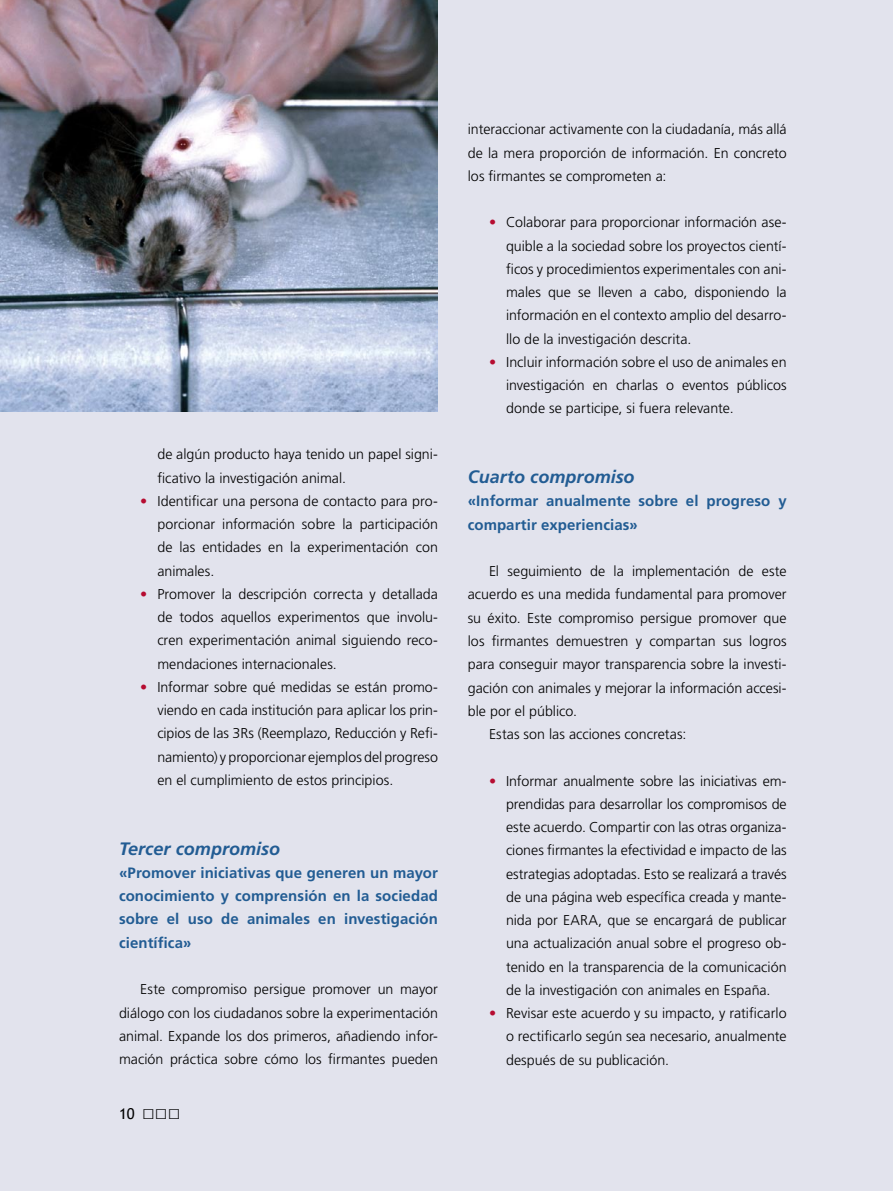
<style>
.page{position:relative;width:893px;height:1191px;background:#e2e3ed}
.page>*{position:absolute;margin:0;border:0;box-sizing:border-box;transform-origin:0 0}
.t1{font:21px "Trebuchet MS";color:#000}
.t2{font:italic 700 18px "Frutiger";color:#225c93}
.t3{font:700 15px/23.2px "Frutiger";letter-spacing:.005em;color:#225c93;text-align:justify}
.t4{font:300 14.25px/23.2px "Frutiger";color:#000;text-align:justify}
.s1{color:#b60c31}
.s2{font-size:15px}
</style>
<div class="page">
<img style="left:0;top:0;width:438px;height:411px">
<p class="t4" style="left:157px;top:443px;width:282px">de algún producto haya tenido un papel signi&shy;ficativo la investigación animal.</p>
<p class="t4" style="left:157px;top:489px;width:282px;text-indent:-17px"><span class="s1">•</span> Identificar una persona de contacto para pro&shy;porcionar información sobre la participación de las entidades en la experimentación con animales.</p>
<p class="t4" style="left:157px;top:582px;width:282px;text-indent:-17px"><span class="s1">•</span> Promover la descripción correcta y detallada de todos aquellos experimentos que involu&shy;cren experimentación animal siguiendo reco&shy;mendaciones internacionales.</p>
<p class="t4" style="left:157px;top:675px;width:282px;text-indent:-17px"><span class="s1">•</span> Informar sobre qué medidas se están promo&shy;viendo en cada institución para aplicar los prin&shy;cipios de las 3Rs (Reemplazo, Reducción y Refi&shy;namiento) y proporcionar ejemplos del progreso en el cumplimiento de estos principios.</p>
<p class="t2" style="left:119px;top:838px;width:163px">Tercer compromiso</p>
<p class="t3" style="left:119px;top:861px;width:320px">«Promover iniciativas que generen un mayor conocimiento y comprensión en la sociedad sobre el uso de animales en investigación científica»</p>
<p class="t4" style="left:119px;top:977px;width:320px;text-indent:21px">Este compromiso persigue promover un mayor diálogo con los ciudadanos sobre la experimentación animal. Expande los dos primeros, añadiendo infor&shy;mación práctica sobre cómo los firmantes pueden</p>
<h1 class="t1" style="left:119px;top:1098px;width:63px"><span class="s2">10</span> □□□</h1>
<p class="t4" style="left:468px;top:118px;width:320px">interaccionar activamente con la ciudadanía, más allá de la mera proporción de información. En concreto los firmantes se comprometen a:</p>
<p class="t4" style="left:506px;top:211px;width:282px;text-indent:-17px"><span class="s1">•</span> Colaborar para proporcionar información ase&shy;quible a la sociedad sobre los proyectos cientí&shy;ficos y procedimientos experimentales con ani&shy;males que se lleven a cabo, disponiendo la información en el contexto amplio del desarro&shy;llo de la investigación descrita.</p>
<p class="t4" style="left:506px;top:350px;width:282px;text-indent:-17px"><span class="s1">•</span> Incluir información sobre el uso de animales en investigación en charlas o eventos públicos donde se participe, si fuera relevante.</p>
<p class="t2" style="left:468px;top:466px;width:168px">Cuarto compromiso</p>
<p class="t3" style="left:468px;top:489px;width:320px">«Informar anualmente sobre el progreso y compartir experiencias»</p>
<p class="t4" style="left:489px;top:560px;width:299px">El seguimiento de la implementación de este</p>
<p class="t4" style="left:468px;top:583px;width:320px">acuerdo es una medida fundamental para promover</p>
<p class="t4" style="left:468px;top:606px;width:320px">su éxito. Este compromiso persigue promover que</p>
<p class="t4" style="left:468px;top:629px;width:320px">los firmantes demuestren y compartan sus logros</p>
<p class="t4" style="left:468px;top:653px;width:320px">para conseguir mayor transparencia sobre la investi-</p>
<p class="t4" style="left:468px;top:676px;width:320px">gación con animales y mejorar la información accesi-</p>
<p class="t4" style="left:468px;top:699px;width:111px">ble por el público.</p>
<p class="t4" style="left:489px;top:722px;width:199px">Estas son las acciones concretas:</p>
<p class="t4" style="left:506px;top:769px;width:282px;text-indent:-17px"><span class="s1">•</span> Informar anualmente sobre las iniciativas em&shy;prendidas para desarrollar los compromisos de este acuerdo. Compartir con las otras organiza&shy;ciones firmantes la efectividad e impacto de las estrategias adoptadas. Esto se realizará a través de una página web específica creada y mante&shy;nida por EARA, que se encargará de publicar una actualización anual sobre el progreso ob&shy;tenido en la transparencia de la comunicación de la investigación con animales en España.</p>
<p class="t4" style="left:506px;top:1001px;width:282px;text-indent:-17px"><span class="s1">•</span> Revisar este acuerdo y su impacto, y ratificarlo o rectificarlo según sea necesario, anualmente después de su publicación.</p>
</div>
